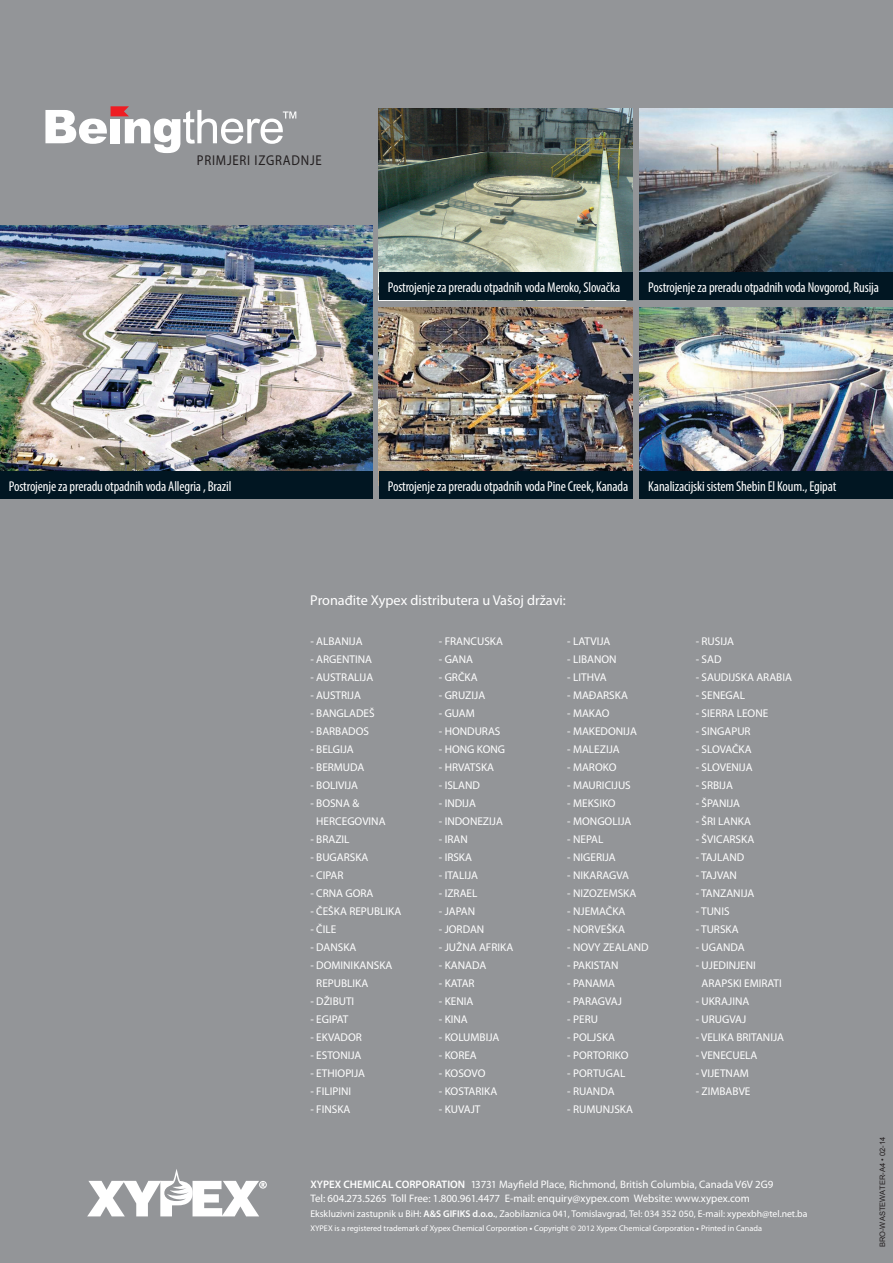
<style>
.page{position:relative;width:893px;height:1263px;background:#939598}
.page>*{position:absolute;margin:0;border:0;box-sizing:border-box;transform-origin:0 0}
.t1{font:condensed 14.25px "Myriad Pro";letter-spacing:-.01em;color:#fff}
.t2{font:14.25px "Myriad Pro";color:#fff}
.t3{font:14.25px "Myriad Pro";letter-spacing:.06em;color:#231f20;scale:.9 1}
.t4{font:11.25px/18px "Myriad Pro";color:#fff}
.t5{font:10.8px/14.2px "Myriad Pro";color:#fff}
.t6{font:9.75px "Myriad Pro";color:#fff}
.t7{font:8.25px "Myriad Pro";color:#fff}
.t8{font:7.5px "Arial";color:#231f20}
.s1{font-weight:600}
.s2{font-family:"Trade Gothic";font-size:6px}
</style>
<div class="page">
<img style="left:0;top:226px;width:373px;height:245px">
<div style="left:0;top:471px;width:373px;height:28px;background:#011622"></div>
<img style="left:639px;top:307px;width:254px;height:164px">
<div style="left:639px;top:471px;width:254px;height:28px;background:#011622"></div>
<img style="left:379px;top:307px;width:253px;height:164px">
<div style="left:379px;top:471px;width:253px;height:28px;background:#011622"></div>
<img style="left:639px;top:108px;width:254px;height:164px">
<div style="left:639px;top:272px;width:254px;height:28px;background:#011622"></div>
<img style="left:379px;top:108px;width:253px;height:165px">
<div style="left:379px;top:273px;width:253px;height:27px;background:#011622"></div>
<svg style="left:87px;top:1169px;width:180px;height:47px"></svg>
<svg style="left:45px;top:106px;width:251px;height:47px"></svg>
<p class="t3" style="left:197px;top:152px;width:140px">PRIMJERI IZGRADNJE</p>
<p class="t1" style="left:388px;top:278px;width:234px">Postrojenje za preradu otpadnih voda Meroko, Slovačka</p>
<p class="t1" style="left:648px;top:278px;width:232px">Postrojenje za preradu otpadnih voda Novgorod, Rusija</p>
<p class="t1" style="left:9px;top:477px;width:224px">Postrojenje za preradu otpadnih voda Allegria , Brazil</p>
<p class="t1" style="left:388px;top:477px;width:242px">Postrojenje za preradu otpadnih voda Pine Creek, Kanada</p>
<p class="t1" style="left:648px;top:477px;width:190px">Kanalizacijski sistem Shebin El Koum., Egipat</p>
<p class="t2" style="left:310px;top:591px;width:257px">Pronađite Xypex distributera u Vašoj državi:</p>
<p class="t4" style="left:310px;top:632px;width:54px">- ALBANIJA</p>
<p class="t4" style="left:310px;top:650px;width:63px">- ARGENTINA</p>
<p class="t4" style="left:310px;top:668px;width:64px">- AUSTRALIJA</p>
<p class="t4" style="left:310px;top:686px;width:52px">- AUSTRIJA</p>
<p class="t4" style="left:310px;top:704px;width:66px">- BANGLADEŠ</p>
<p class="t4" style="left:310px;top:722px;width:60px">- BARBADOS</p>
<p class="t4" style="left:310px;top:740px;width:45px">- BELGIJA</p>
<p class="t4" style="left:310px;top:758px;width:56px">- BERMUDA</p>
<p class="t4" style="left:310px;top:776px;width:49px">- BOLIVIJA</p>
<p class="t4" style="left:316px;top:794px;width:71px;text-indent:-6px">- BOSNA &amp;<br>HERCEGOVINA</p>
<p class="t4" style="left:310px;top:830px;width:41px">- BRAZIL</p>
<p class="t4" style="left:310px;top:848px;width:60px">- BUGARSKA</p>
<p class="t4" style="left:310px;top:866px;width:35px">- CIPAR</p>
<p class="t4" style="left:310px;top:884px;width:65px">- CRNA GORA</p>
<p class="t4" style="left:310px;top:902px;width:92px">- ČEŠKA REPUBLIKA</p>
<p class="t4" style="left:310px;top:920px;width:27px">- ČILE</p>
<p class="t4" style="left:310px;top:938px;width:48px">- DANSKA</p>
<p class="t4" style="left:316px;top:956px;width:78px;text-indent:-6px">- DOMINIKANSKA<br>REPUBLIKA</p>
<p class="t4" style="left:310px;top:992px;width:45px">- DŽIBUTI</p>
<p class="t4" style="left:310px;top:1010px;width:39px">- EGIPAT</p>
<p class="t4" style="left:310px;top:1028px;width:53px">- EKVADOR</p>
<p class="t4" style="left:310px;top:1046px;width:53px">- ESTONIJA</p>
<p class="t4" style="left:310px;top:1064px;width:56px">- ETHIOPIJA</p>
<p class="t4" style="left:310px;top:1082px;width:42px">- FILIPINI</p>
<p class="t4" style="left:310px;top:1100px;width:42px">- FINSKA</p>
<p class="t4" style="left:439px;top:632px;width:66px">- FRANCUSKA</p>
<p class="t4" style="left:439px;top:650px;width:36px">- GANA</p>
<p class="t4" style="left:439px;top:668px;width:40px">- GRČKA</p>
<p class="t4" style="left:439px;top:686px;width:48px">- GRUZIJA</p>
<p class="t4" style="left:439px;top:704px;width:37px">- GUAM</p>
<p class="t4" style="left:439px;top:722px;width:63px">- HONDURAS</p>
<p class="t4" style="left:439px;top:740px;width:68px">- HONG KONG</p>
<p class="t4" style="left:439px;top:758px;width:57px">- HRVATSKA</p>
<p class="t4" style="left:439px;top:776px;width:43px">- ISLAND</p>
<p class="t4" style="left:439px;top:794px;width:39px">- INDIJA</p>
<p class="t4" style="left:439px;top:812px;width:66px">- INDONEZIJA</p>
<p class="t4" style="left:439px;top:830px;width:30px">- IRAN</p>
<p class="t4" style="left:439px;top:848px;width:35px">- IRSKA</p>
<p class="t4" style="left:439px;top:866px;width:41px">- ITALIJA</p>
<p class="t4" style="left:439px;top:884px;width:40px">- IZRAEL</p>
<p class="t4" style="left:439px;top:902px;width:38px">- JAPAN</p>
<p class="t4" style="left:439px;top:920px;width:47px">- JORDAN</p>
<p class="t4" style="left:439px;top:938px;width:76px">- JUŽNA AFRIKA</p>
<p class="t4" style="left:439px;top:956px;width:49px">- KANADA</p>
<p class="t4" style="left:439px;top:974px;width:37px">- KATAR</p>
<p class="t4" style="left:439px;top:992px;width:36px">- KENIA</p>
<p class="t4" style="left:439px;top:1010px;width:30px">- KINA</p>
<p class="t4" style="left:439px;top:1028px;width:62px">- KOLUMBIJA</p>
<p class="t4" style="left:439px;top:1046px;width:39px">- KOREA</p>
<p class="t4" style="left:439px;top:1064px;width:48px">- KOSOVO</p>
<p class="t4" style="left:439px;top:1082px;width:60px">- KOSTARIKA</p>
<p class="t4" style="left:439px;top:1100px;width:43px">- KUVAJT</p>
<p class="t4" style="left:567px;top:632px;width:45px">- LATVIJA</p>
<p class="t4" style="left:567px;top:650px;width:51px">- LIBANON</p>
<p class="t4" style="left:567px;top:668px;width:41px">- LITHVA</p>
<p class="t4" style="left:567px;top:686px;width:62px">- MAĐARSKA</p>
<p class="t4" style="left:567px;top:704px;width:44px">- MAKAO</p>
<p class="t4" style="left:567px;top:722px;width:71px">- MAKEDONIJA</p>
<p class="t4" style="left:567px;top:740px;width:54px">- MALEZIJA</p>
<p class="t4" style="left:567px;top:758px;width:51px">- MAROKO</p>
<p class="t4" style="left:567px;top:776px;width:65px">- MAURICIJUS</p>
<p class="t4" style="left:567px;top:794px;width:50px">- MEKSIKO</p>
<p class="t4" style="left:567px;top:812px;width:66px">- MONGOLIJA</p>
<p class="t4" style="left:567px;top:830px;width:38px">- NEPAL</p>
<p class="t4" style="left:567px;top:848px;width:50px">- NIGERIJA</p>
<p class="t4" style="left:567px;top:866px;width:63px">- NIKARAGVA</p>
<p class="t4" style="left:567px;top:884px;width:71px">- NIZOZEMSKA</p>
<p class="t4" style="left:567px;top:902px;width:60px">- NJEMAČKA</p>
<p class="t4" style="left:567px;top:920px;width:59px">- NORVEŠKA</p>
<p class="t4" style="left:567px;top:938px;width:83px">- NOVY ZEALAND</p>
<p class="t4" style="left:567px;top:956px;width:53px">- PAKISTAN</p>
<p class="t4" style="left:567px;top:974px;width:49px">- PANAMA</p>
<p class="t4" style="left:567px;top:992px;width:56px">- PARAGVAJ</p>
<p class="t4" style="left:567px;top:1010px;width:32px">- PERU</p>
<p class="t4" style="left:567px;top:1028px;width:49px">- POLJSKA</p>
<p class="t4" style="left:567px;top:1046px;width:63px">- PORTORIKO</p>
<p class="t4" style="left:567px;top:1064px;width:60px">- PORTUGAL</p>
<p class="t4" style="left:567px;top:1082px;width:49px">- RUANDA</p>
<p class="t4" style="left:567px;top:1100px;width:67px">- RUMUNJSKA</p>
<p class="t4" style="left:696px;top:632px;width:40px">- RUSIJA</p>
<p class="t4" style="left:696px;top:650px;width:27px">- SAD</p>
<p class="t4" style="left:696px;top:668px;width:98px">- SAUDIJSKA ARABIA</p>
<p class="t4" style="left:696px;top:686px;width:51px">- SENEGAL</p>
<p class="t4" style="left:696px;top:704px;width:74px">- SIERRA LEONE</p>
<p class="t4" style="left:696px;top:722px;width:56px">- SINGAPUR</p>
<p class="t4" style="left:696px;top:740px;width:57px">- SLOVAČKA</p>
<p class="t4" style="left:696px;top:758px;width:58px">- SLOVENIJA</p>
<p class="t4" style="left:696px;top:776px;width:39px">- SRBIJA</p>
<p class="t4" style="left:696px;top:794px;width:46px">- ŠPANIJA</p>
<p class="t4" style="left:696px;top:812px;width:57px">- ŠRI LANKA</p>
<p class="t4" style="left:696px;top:830px;width:60px">- ŠVICARSKA</p>
<p class="t4" style="left:696px;top:848px;width:50px">- TAJLAND</p>
<p class="t4" style="left:696px;top:866px;width:43px">- TAJVAN</p>
<p class="t4" style="left:696px;top:884px;width:60px">- TANZANIJA</p>
<p class="t4" style="left:696px;top:902px;width:35px">- TUNIS</p>
<p class="t4" style="left:696px;top:920px;width:44px">- TURSKA</p>
<p class="t4" style="left:696px;top:938px;width:50px">- UGANDA</p>
<p class="t4" style="left:702px;top:956px;width:82px;text-indent:-6px">- UJEDINJENI<br>ARAPSKI EMIRATI</p>
<p class="t4" style="left:696px;top:992px;width:55px">- UKRAJINA</p>
<p class="t4" style="left:696px;top:1010px;width:52px">- URUGVAJ</p>
<p class="t4" style="left:696px;top:1028px;width:90px">- VELIKA BRITANIJA</p>
<p class="t4" style="left:696px;top:1046px;width:63px">- VENECUELA</p>
<p class="t4" style="left:696px;top:1064px;width:55px">- VIJETNAM</p>
<p class="t4" style="left:696px;top:1082px;width:56px">- ZIMBABVE</p>
<p class="t5" style="left:310px;top:1177px;width:465px"><span class="s1">XYPEX CHEMICAL CORPORATION</span> 13731 Mayfield Place, Richmond, British Columbia, Canada V6V 2G9<br>Tel: 604.273.5265 Toll Free: 1.800.961.4477 E-mail: enquiry@xypex.com Website: www.xypex.com</p>
<p class="t6" style="left:310px;top:1207px;width:498px">Ekskluzivni zastupnik u BiH: <span class="s1">A&amp;S GIFIKS d.o.o.</span>, Zaobilaznica 041, Tomislavgrad, Tel: 034 352 050, E-mail: xypexbh@tel.net.ba</p>
<p class="t7" style="left:310px;top:1223px;width:453px">XYPEX is a registered trademark of Xypex Chemical Corporation <span class="s2">•</span> Copyright © 2012 Xypex Chemical Corporation <span class="s2">•</span> Printed in Canada</p>
<p class="t8" style="left:878px;top:1247px;width:112px;rotate:-90deg">BRO-WASTEWATER-A4 • 02-14</p>
</div>
